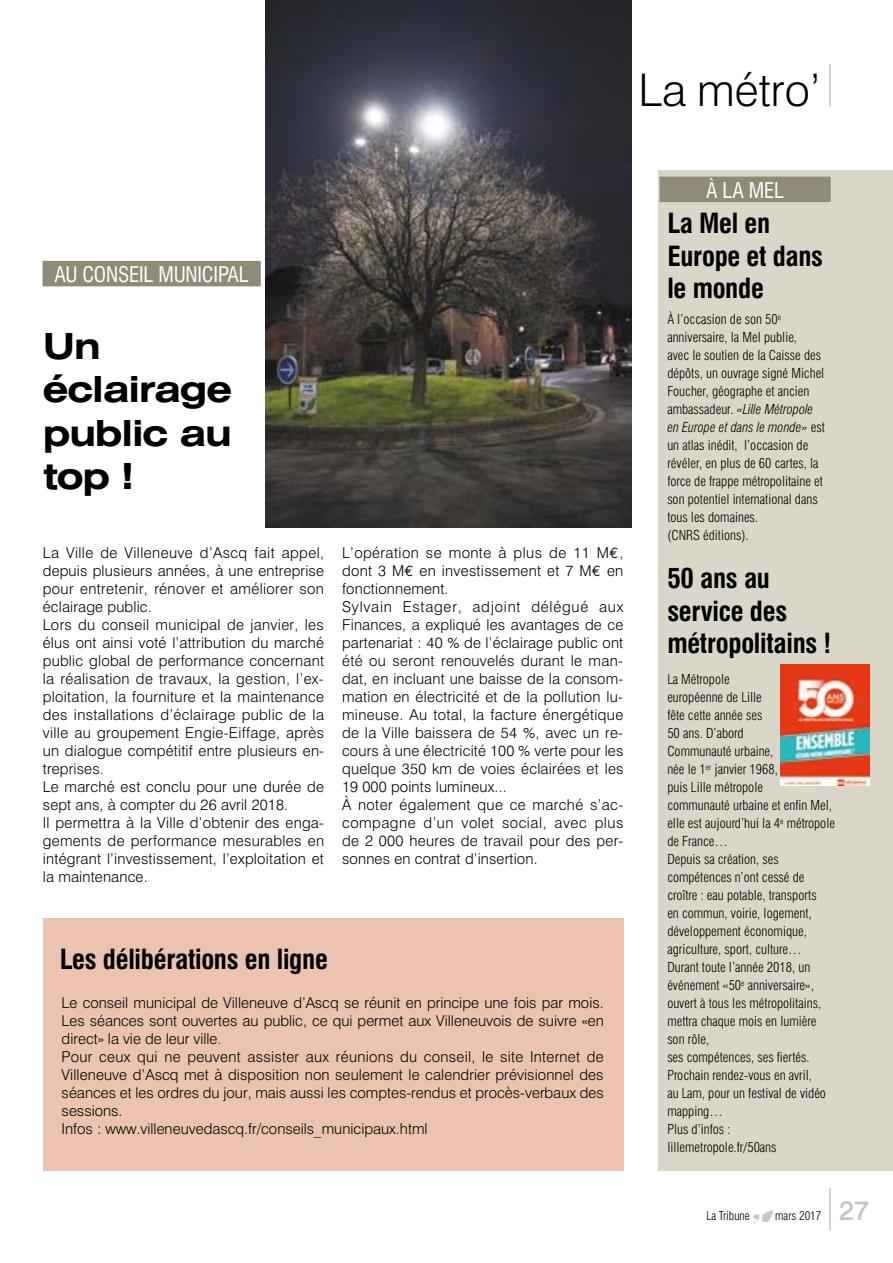
<style>
.page{position:relative;width:893px;height:1263px;background:#fff}
.page>*{position:absolute;margin:0;border:0;box-sizing:border-box;transform-origin:0 0}
.t1{font:300 45px "Swiss 721 BT";color:#000}
.t2{font:700 expanded 36px/43.2px "Swiss 721 BT";letter-spacing:-.03em;color:#000}
.t3{font:700 condensed 27px/32.4px "Swiss 721 BT";letter-spacing:-.01em;color:#000}
.t4{font:500 27px "Swiss 721 BT";color:#c6c6c6}
.t5{font:condensed 21px "Swiss 721 BT";letter-spacing:-.01em;color:#fff}
.t6{font:300 15px/18px "Swiss 721 BT";letter-spacing:.015em;color:#000}
.t7{font:300 condensed 13.5px/18px "Swiss 721 BT";color:#000}
.t8{font:300 condensed 12px "Swiss 721 BT";color:#000}
.s1{font-family:"Euro Mono";font-weight:400}
.s2{font-style:italic}
</style>
<div class="page">
<img style="left:753px;top:1210px;width:20px;height:14px">
<hr style="left:829px;top:1188px;width:2px;height:42px;background:#c6c6c6">
<hr style="left:829px;top:64px;width:2px;height:42px;background:#c6c6c6">
<div style="left:658px;top:170px;width:235px;height:1001px;background:#dad6c8"></div>
<div style="left:43px;top:918px;width:580px;height:252px;background:#ebc3ae"></div>
<div style="left:659px;top:177px;width:172px;height:25px;background:#908b77"></div>
<div style="left:43px;top:261px;width:218px;height:25px;background:#908b77"></div>
<img style="left:266px;top:0;width:365px;height:527px">
<img style="left:780px;top:664px;width:89px;height:122px">
<h1 class="t1" style="left:639px;top:63px;width:184px">La métro’</h1>
<h3 class="t5" style="left:54px;top:262px;width:196px">AU CONSEIL MUNICIPAL</h3>
<h2 class="t2" style="left:43px;top:325px;width:191px">Un éclairage public au top !</h2>
<p class="t6" style="left:43px;top:544px;width:283px">La Ville de Villeneuve d’Ascq fait appel, depuis plusieurs années, à une entreprise pour entretenir, rénover et améliorer son éclairage public.<br>Lors du conseil municipal de janvier, les élus ont ainsi voté l’attribution du marché public global de performance concernant la réalisation de travaux, la gestion, l’ex&shy;ploitation, la fourniture et la maintenance des installations d’éclairage public de la ville au groupement Engie-Eiffage, après un dialogue compétitif entre plusieurs en&shy;treprises.<br>Le marché est conclu pour une durée de sept ans, à compter du 26 avril 2018.<br>Il permettra à la Ville d’obtenir des enga&shy;gements de performance mesurables en intégrant l’investissement, l’exploitation et la maintenance.</p>
<p class="t6" style="left:342px;top:544px;width:283px">L’opération se monte à plus de 11 M<span class="s1">€</span>, dont 3 M<span class="s1">€</span> en investissement et 7 M<span class="s1">€</span> en fonctionnement.<br>Sylvain Estager, adjoint délégué aux Finances, a expliqué les avantages de ce partenariat : 40 % de l’éclairage public ont été ou seront renouvelés durant le man&shy;dat, en incluant une baisse de la consom&shy;mation en électricité et de la pollution lu&shy;mineuse. Au total, la facture énergétique de la Ville baissera de 54 %, avec un re&shy;cours à une électricité 100 % verte pour les quelque 350 km de voies éclairées et les 19 000 points lumineux...<br>À noter également que ce marché s’ac&shy;compagne d’un volet social, avec plus de 2 000 heures de travail pour des per&shy;sonnes en contrat d’insertion.</p>
<h3 class="t3" style="left:60px;top:943px;width:269px">Les délibérations en ligne</h3>
<p class="t6" style="left:62px;top:994px;width:544px">Le conseil municipal de Villeneuve d’Ascq se réunit en principe une fois par mois.<br>Les séances sont ouvertes au public, ce qui permet aux Villeneuvois de suivre «en direct» la vie de leur ville.<br>Pour ceux qui ne peuvent assister aux réunions du conseil, le site Internet de Villeneuve d’Ascq met à disposition non seulement le calendrier prévisionnel des séances et les ordres du jour, mais aussi les comptes-rendus et procès-verbaux des sessions.<br>Infos : www.villeneuvedascq.fr/conseils_municipaux.html</p>
<h3 class="t5" style="left:706px;top:178px;width:80px">À LA MEL</h3>
<h3 class="t3" style="left:667px;top:207px;width:157px">La Mel en<br>Europe et dans le monde</h3>
<p class="t7" style="left:667px;top:310px;width:159px">À l’occasion de son 50<sup>e </sup>anniversaire, la Mel publie,<br>avec le soutien de la Caisse des dépôts, un ouvrage signé Michel<br>Foucher, géographe et ancien ambassadeur. <span class="s2">«Lille Métropole en Europe et dans le monde»</span> est un atlas inédit, l’occasion de révéler, en plus de 60 cartes, la force de frappe métropolitaine et son potentiel international dans tous les domaines.<br>(CNRS éditions).</p>
<h3 class="t3" style="left:667px;top:562px;width:166px">50 ans au service des métropolitains !</h3>
<p class="t7" style="left:667px;top:670px;width:169px">La Métropole<br>européenne de Lille<br>fête cette année ses<br>50 ans. D’abord<br>Communauté urbaine,<br>née le 1<sup>er</sup> janvier 1968,<br>puis Lille métropole<br>communauté urbaine et enfin Mel, elle est aujourd’hui la 4<sup>e</sup> métropole de France…<br>Depuis sa création, ses compétences n’ont cessé de croître : eau potable, transports<br>en commun, voirie, logement, développement économique, agriculture, sport, culture…<br>Durant toute l’année 2018, un événement «50<sup>e</sup> anniversaire», ouvert à tous les métropolitains, mettra chaque mois en lumière son rôle,<br>ses compétences, ses fiertés.<br>Prochain rendez-vous en avril,<br>au Lam, pour un festival de vidéo mapping…<br>Plus d’infos : lillemetropole.fr/50ans</p>
<p class="t8" style="left:707px;top:1208px;width:45px">La Tribune</p>
<p class="t8" style="left:775px;top:1208px;width:48px">mars 2017</p>
<h3 class="t4" style="left:839px;top:1194px;width:32px">27</h3>
</div>
